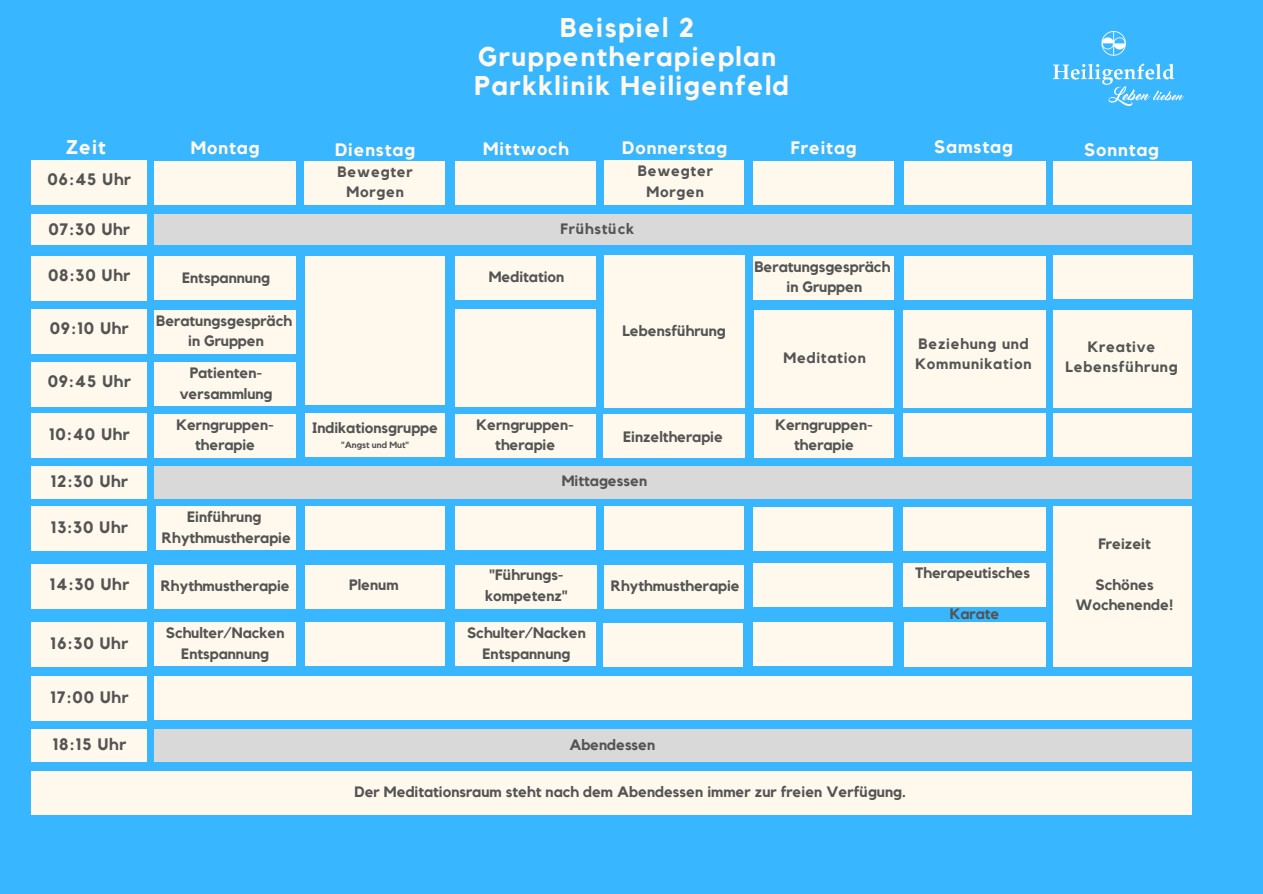
<style>
.page{position:relative;width:1263px;height:894px;background:#fff}
.page>*{position:absolute;margin:0;border:0;box-sizing:border-box;transform-origin:0 0}
.t1{font:700 27px/29.2px "Kollektif";letter-spacing:.06em;color:#fff9ed;text-align:center}
.t2{font:700 19.8px "Kollektif";color:#fff9ed}
.t3{font:700 18px "Kollektif";letter-spacing:.05em;color:#fff9ed}
.t4{font:700 16.5px "Kollektif";letter-spacing:.05em;color:#545454}
.t5{font:700 15px/20.2px "Kollektif";color:#545454;text-align:center}
.t6{font:700 15px/20.2px "Kollektif";letter-spacing:.05em;color:#545454;text-align:center}
.t7{font:700 9px "Kollektif";color:#545454}
</style>
<div class="page">
<div style="left:0;top:0;width:1263px;height:893px;background:#38b6ff"></div>
<div style="left:32px;top:160px;width:115px;height:45px;background:#fff9ed"></div>
<div style="left:154px;top:161px;width:142px;height:44px;background:#fff9ed"></div>
<div style="left:304px;top:161px;width:141px;height:44px;background:#fff9ed"></div>
<div style="left:456px;top:161px;width:140px;height:44px;background:#fff9ed"></div>
<div style="left:604px;top:160px;width:140px;height:45px;background:#fff9ed"></div>
<div style="left:753px;top:161px;width:141px;height:44px;background:#fff9ed"></div>
<div style="left:904px;top:161px;width:141px;height:44px;background:#fff9ed"></div>
<div style="left:1053px;top:161px;width:139px;height:44px;background:#fff9ed"></div>
<div style="left:32px;top:214px;width:115px;height:31px;background:#fff9ed"></div>
<div style="left:32px;top:256px;width:115px;height:45px;background:#fff9ed"></div>
<div style="left:32px;top:309px;width:115px;height:45px;background:#fff9ed"></div>
<div style="left:32px;top:362px;width:115px;height:45px;background:#fff9ed"></div>
<div style="left:32px;top:413px;width:115px;height:45px;background:#fff9ed"></div>
<div style="left:32px;top:466px;width:115px;height:32px;background:#fff9ed"></div>
<div style="left:32px;top:506px;width:115px;height:45px;background:#fff9ed"></div>
<div style="left:32px;top:564px;width:115px;height:45px;background:#fff9ed"></div>
<div style="left:32px;top:622px;width:115px;height:45px;background:#fff9ed"></div>
<div style="left:154px;top:214px;width:1038px;height:31px;background:#d9d9d9"></div>
<div style="left:154px;top:256px;width:142px;height:44px;background:#fff9ed"></div>
<div style="left:305px;top:256px;width:140px;height:148px;background:#fff9ed"></div>
<div style="left:456px;top:256px;width:140px;height:44px;background:#fff9ed"></div>
<div style="left:604px;top:255px;width:141px;height:152px;background:#fff9ed"></div>
<div style="left:753px;top:256px;width:141px;height:44px;background:#fff9ed"></div>
<div style="left:154px;top:310px;width:142px;height:44px;background:#fff9ed"></div>
<div style="left:754px;top:310px;width:140px;height:97px;background:#fff9ed"></div>
<div style="left:1053px;top:255px;width:139px;height:44px;background:#fff9ed"></div>
<div style="left:904px;top:256px;width:141px;height:44px;background:#fff9ed"></div>
<div style="left:903px;top:310px;width:142px;height:97px;background:#fff9ed"></div>
<div style="left:1053px;top:310px;width:139px;height:97px;background:#fff9ed"></div>
<div style="left:456px;top:309px;width:140px;height:98px;background:#fff9ed"></div>
<div style="left:154px;top:362px;width:142px;height:44px;background:#fff9ed"></div>
<div style="left:903px;top:413px;width:142px;height:44px;background:#fff9ed"></div>
<div style="left:754px;top:413px;width:140px;height:44px;background:#fff9ed"></div>
<div style="left:603px;top:414px;width:142px;height:44px;background:#fff9ed"></div>
<div style="left:456px;top:414px;width:140px;height:44px;background:#fff9ed"></div>
<div style="left:305px;top:413px;width:140px;height:44px;background:#fff9ed"></div>
<div style="left:1053px;top:413px;width:139px;height:44px;background:#fff9ed"></div>
<div style="left:154px;top:414px;width:142px;height:44px;background:#fff9ed"></div>
<div style="left:154px;top:466px;width:1038px;height:32px;background:#d9d9d9"></div>
<div style="left:604px;top:506px;width:140px;height:44px;background:#fff9ed"></div>
<div style="left:305px;top:506px;width:140px;height:44px;background:#fff9ed"></div>
<div style="left:456px;top:506px;width:140px;height:44px;background:#fff9ed"></div>
<div style="left:903px;top:506px;width:142px;height:44px;background:#fff9ed"></div>
<div style="left:753px;top:507px;width:140px;height:43px;background:#fff9ed"></div>
<div style="left:154px;top:565px;width:142px;height:44px;background:#fff9ed"></div>
<div style="left:305px;top:565px;width:140px;height:44px;background:#fff9ed"></div>
<div style="left:456px;top:565px;width:141px;height:44px;background:#fff9ed"></div>
<div style="left:604px;top:565px;width:140px;height:44px;background:#fff9ed"></div>
<div style="left:603px;top:622px;width:140px;height:44px;background:#fff9ed"></div>
<div style="left:456px;top:622px;width:140px;height:44px;background:#fff9ed"></div>
<div style="left:305px;top:622px;width:140px;height:44px;background:#fff9ed"></div>
<div style="left:154px;top:622px;width:142px;height:44px;background:#fff9ed"></div>
<div style="left:32px;top:676px;width:115px;height:45px;background:#fff9ed"></div>
<div style="left:32px;top:729px;width:115px;height:32px;background:#fff9ed"></div>
<div style="left:1053px;top:506px;width:139px;height:161px;background:#fff9ed"></div>
<div style="left:154px;top:676px;width:1038px;height:44px;background:#fff9ed"></div>
<div style="left:154px;top:729px;width:1038px;height:32px;background:#d9d9d9"></div>
<div style="left:753px;top:563px;width:140px;height:43px;background:#fff9ed"></div>
<div style="left:903px;top:563px;width:142px;height:43px;background:#fff9ed"></div>
<div style="left:754px;top:622px;width:139px;height:44px;background:#fff9ed"></div>
<div style="left:904px;top:622px;width:141px;height:44px;background:#fff9ed"></div>
<div style="left:157px;top:506px;width:139px;height:44px;background:#fff9ed"></div>
<div style="left:32px;top:770px;width:1160px;height:44px;background:#fff9ed"></div>
<img style="left:1053px;top:32px;width:130px;height:74px">
<h1 class="t1" style="left:475px;top:14px;width:316px">Beispiel 2<br>Gruppentherapieplan<br>Parkklinik Heiligenfeld</h1>
<h2 class="t2" style="left:66px;top:138px;width:41px">Zeit</h2>
<p class="t3" style="left:191px;top:139px;width:70px">Montag</p>
<p class="t3" style="left:335px;top:141px;width:82px">Dienstag</p>
<p class="t3" style="left:483px;top:140px;width:87px">Mittwoch</p>
<p class="t3" style="left:622px;top:139px;width:106px">Donnerstag</p>
<p class="t3" style="left:791px;top:139px;width:67px">Freitag</p>
<p class="t3" style="left:934px;top:138px;width:80px">Samstag</p>
<p class="t3" style="left:1084px;top:141px;width:76px">Sonntag</p>
<p class="t4" style="left:48px;top:172px;width:85px">06:45 Uhr</p>
<p class="t6" style="left:338px;top:162px;width:77px">Bewegter<br>Morgen</p>
<p class="t4" style="left:48px;top:222px;width:83px">07:30 Uhr</p>
<p class="t4" style="left:48px;top:268px;width:84px">08:30 Uhr</p>
<p class="t6" style="left:638px;top:162px;width:77px">Bewegter<br>Morgen</p>
<p class="t6" style="left:560px;top:219px;width:75px">Frühstück</p>
<p class="t5" style="left:754px;top:257px;width:137px">Beratungsgespräch in Gruppen</p>
<p class="t5" style="left:182px;top:268px;width:89px">Entspannung</p>
<p class="t5" style="left:489px;top:267px;width:77px">Meditation</p>
<p class="t4" style="left:50px;top:321px;width:81px">09:10 Uhr</p>
<p class="t4" style="left:48px;top:374px;width:85px">09:45 Uhr</p>
<p class="t4" style="left:49px;top:426px;width:82px">10:40 Uhr</p>
<p class="t5" style="left:156px;top:311px;width:137px">Beratungsgespräch in Gruppen</p>
<p class="t5" style="left:180px;top:363px;width:94px">Patienten&shy;versammlung</p>
<p class="t5" style="left:176px;top:415px;width:99px">Kerngruppen&shy;therapie</p>
<p class="t5" style="left:312px;top:418px;width:127px">Indikationsgruppe</p>
<p class="t7" style="left:341px;top:440px;width:70px">"Angst und Mut"</p>
<p class="t5" style="left:622px;top:321px;width:105px">Lebensführung</p>
<p class="t6" style="left:783px;top:348px;width:84px">Meditation</p>
<p class="t5" style="left:476px;top:415px;width:99px">Kerngruppen&shy;therapie</p>
<p class="t5" style="left:775px;top:415px;width:99px">Kerngruppen&shy;therapie</p>
<p class="t5" style="left:623px;top:427px;width:101px">Einzeltherapie</p>
<p class="t4" style="left:50px;top:473px;width:79px">12:30 Uhr</p>
<p class="t5" style="left:562px;top:471px;width:87px">Mittagessen</p>
<p class="t4" style="left:51px;top:519px;width:79px">13:30 Uhr</p>
<p class="t4" style="left:49px;top:577px;width:81px">14:30 Uhr</p>
<p class="t4" style="left:50px;top:635px;width:80px">16:30 Uhr</p>
<p class="t5" style="left:162px;top:507px;width:131px">Einführung<br>Rhythmustherapie</p>
<p class="t5" style="left:485px;top:565px;width:84px;text-align:left">"Führungs&shy;kompetenz"</p>
<p class="t5" style="left:611px;top:576px;width:131px">Rhythmustherapie</p>
<p class="t5" style="left:161px;top:576px;width:131px">Rhythmustherapie</p>
<p class="t5" style="left:349px;top:575px;width:51px">Plenum</p>
<p class="t5" style="left:166px;top:623px;width:120px">Schulter/Nacken<br>Entspannung</p>
<p class="t5" style="left:467px;top:623px;width:120px">Schulter/Nacken<br>Entspannung</p>
<p class="t4" style="left:50px;top:689px;width:80px">17:00 Uhr</p>
<p class="t4" style="left:52px;top:736px;width:75px">18:15 Uhr</p>
<p class="t5" style="left:569px;top:734px;width:87px">Abendessen</p>
<p class="t6" style="left:915px;top:334px;width:118px;text-align:left">Beziehung und<br>Kommunikation</p>
<p class="t6" style="left:1065px;top:337px;width:114px">Kreative<br>Lebensführung</p>
<p class="t5" style="left:915px;top:563px;width:117px">Therapeutisches</p>
<p class="t5" style="left:950px;top:603px;width:51px">Karate</p>
<p class="t5" style="left:1098px;top:534px;width:54px">Freizeit</p>
<p class="t5" style="left:1076px;top:574px;width:99px">Schönes<br>Wochenende!</p>
<p class="t5" style="left:354px;top:781px;width:553px">Der Meditationsraum steht nach dem Abendessen immer zur freien Verfügung.</p>
</div>
